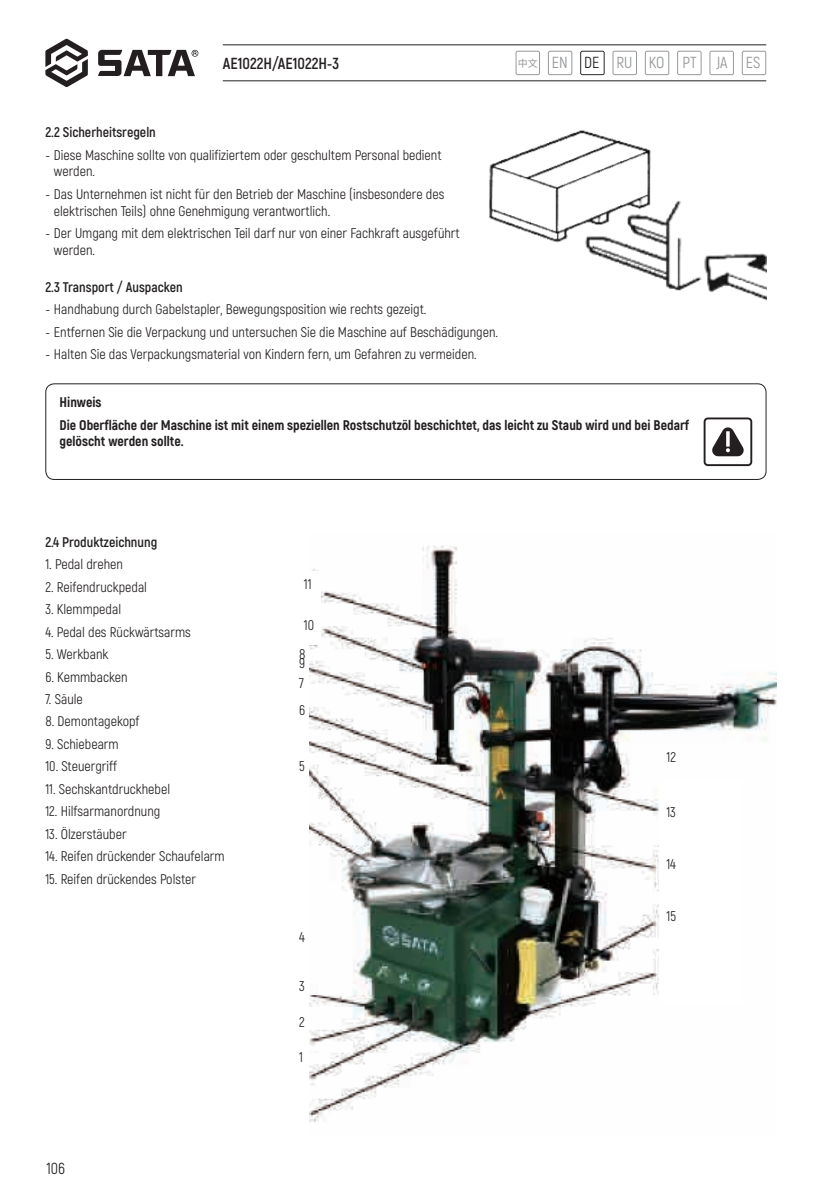
<style>
.page{position:relative;width:823px;height:1191px;background:#fff}
.page>*{position:absolute;margin:0;border:0;box-sizing:border-box;transform-origin:0 0}
.t1{font:700 16px "Akrobat";color:#231f20}
.t2{font:16px "Akrobat";color:#939598}
.t3{font:16px "Akrobat";color:#231f20}
.t4{font:14px/16.8px "Akrobat";color:#231f20}
.t5{font:800 14px/22.4px "Akrobat";color:#231f20}
.t6{font:700 14px "Akrobat";color:#231f20}
.s1{font-family:"Source Han Sans CN";font-size:10px}
.s2{color:#231f20}
</style>
<div class="page">
<svg style="left:45px;top:39px;width:43px;height:48px"></svg>
<svg style="left:98px;top:50px;width:100px;height:26px"></svg>
<hr style="left:223px;top:80px;width:542px;height:1px;background:#231f20">
<hr style="left:223px;top:44px;width:542px;height:1px;background:#231f20">
<svg style="left:741px;top:51px;width:24px;height:24px"></svg>
<svg style="left:677px;top:51px;width:24px;height:24px"></svg>
<svg style="left:612px;top:51px;width:24px;height:24px"></svg>
<svg style="left:547px;top:51px;width:25px;height:24px"></svg>
<svg style="left:709px;top:51px;width:24px;height:24px"></svg>
<svg style="left:644px;top:51px;width:25px;height:24px"></svg>
<svg style="left:580px;top:51px;width:24px;height:24px"></svg>
<svg style="left:515px;top:51px;width:24px;height:24px"></svg>
<img style="left:310px;top:545px;width:466px;height:577px">
<div style="left:287px;top:571px;width:34px;height:73px;background:#fff"></div>
<div style="left:658px;top:780px;width:83px;height:223px;background:#fff"></div>
<svg style="left:703px;top:417px;width:48px;height:49px"></svg>
<svg style="left:725px;top:431px;width:4px;height:15px"></svg>
<div style="left:45px;top:383px;width:721px;height:97px;border:1px solid #231f20;border-radius:9px"></div>
<img style="left:585px;top:201px;width:181px;height:100px">
<img style="left:489px;top:130px;width:165px;height:113px">
<p class="t1" style="left:223px;top:54px;width:118px">AE1022H/AE1022H-3</p>
<p class="t2" style="left:517px;top:53px;width:244px"><span class="s1">中文</span> EN <span class="s2">DE</span> RU KO PT JA ES</p>
<p class="t6" style="left:45px;top:123px;width:112px">2.2 Sicherheitsregeln</p>
<p class="t4" style="left:54px;top:146px;width:389px;text-indent:-8px">- Diese Maschine sollte von qualifiziertem oder geschultem Personal bedient werden.</p>
<p class="t4" style="left:54px;top:186px;width:392px;text-indent:-8px">- Das Unternehmen ist nicht für den Betrieb der Maschine (insbesondere des elektrischen Teils) ohne Genehmigung verantwortlich.</p>
<p class="t4" style="left:54px;top:225px;width:407px;text-indent:-8px">- Der Umgang mit dem elektrischen Teil darf nur von einer Fachkraft ausgeführt werden.</p>
<p class="t6" style="left:45px;top:278px;width:139px">2.3 Transport / Auspacken</p>
<p class="t4" style="left:45px;top:301px;width:382px">- Handhabung durch Gabelstapler, Bewegungsposition wie rechts gezeigt.</p>
<p class="t4" style="left:45px;top:323px;width:454px">- Entfernen Sie die Verpackung und untersuchen Sie die Maschine auf Beschädigungen.</p>
<p class="t4" style="left:45px;top:346px;width:432px">- Halten Sie das Verpackungsmaterial von Kindern fern, um Gefahren zu vermeiden.</p>
<p class="t5" style="left:60px;top:391px;width:630px">Hinweis<br>Die Oberfläche der Maschine ist mit einem speziellen Rostschutzöl beschichtet, das leicht zu Staub wird und bei Bedarf</p>
<p class="t5" style="left:60px;top:430px;width:125px">gelöscht werden sollte.</p>
<p class="t6" style="left:45px;top:533px;width:113px">2.4 Produktzeichnung</p>
<p class="t4" style="left:45px;top:556px;width:79px">1. Pedal drehen</p>
<p class="t4" style="left:45px;top:578px;width:103px">2. Reifendruckpedal</p>
<p class="t4" style="left:45px;top:601px;width:77px">3. Klemmpedal</p>
<p class="t4" style="left:45px;top:623px;width:147px">4. Pedal des Rückwärtsarms</p>
<p class="t4" style="left:45px;top:646px;width:64px">5. Werkbank</p>
<p class="t4" style="left:45px;top:668px;width:83px">6. Kemmbacken</p>
<p class="t4" style="left:45px;top:690px;width:39px">7. Säule</p>
<p class="t4" style="left:45px;top:713px;width:96px">8. Demontagekopf</p>
<p class="t4" style="left:45px;top:735px;width:75px">9. Schiebearm</p>
<p class="t4" style="left:45px;top:758px;width:73px">10. Steuergriff</p>
<p class="t4" style="left:45px;top:780px;width:126px">11. Sechskantdruckhebel</p>
<p class="t4" style="left:45px;top:803px;width:116px">12. Hilfsarmanordnung</p>
<p class="t4" style="left:45px;top:825px;width:83px">13. Ölzerstäuber</p>
<p class="t4" style="left:45px;top:848px;width:181px">14. Reifen drückender Schaufelarm</p>
<p class="t4" style="left:45px;top:870px;width:152px">15. Reifen drückendes Polster</p>
<p class="t3" style="left:46px;top:1158px;width:20px">106</p>
<p class="t4" style="left:304px;top:576px;width:9px">11</p>
<p class="t4" style="left:304px;top:617px;width:12px">10</p>
<p class="t4" style="left:299px;top:654px;width:8px">9</p>
<p class="t4" style="left:299px;top:639px;width:8px;line-height:29.4px">8<br>7</p>
<p class="t4" style="left:299px;top:701px;width:8px">6</p>
<p class="t4" style="left:299px;top:757px;width:7px">5</p>
<p class="t4" style="left:299px;top:928px;width:7px">4</p>
<p class="t4" style="left:299px;top:978px;width:7px">3</p>
<p class="t4" style="left:299px;top:1013px;width:7px">2</p>
<p class="t4" style="left:299px;top:1048px;width:5px">1</p>
<p class="t4" style="left:666px;top:748px;width:11px">12</p>
<p class="t4" style="left:666px;top:803px;width:11px">13</p>
<p class="t4" style="left:666px;top:855px;width:11px">14</p>
<p class="t4" style="left:666px;top:907px;width:11px">15</p>
</div>
